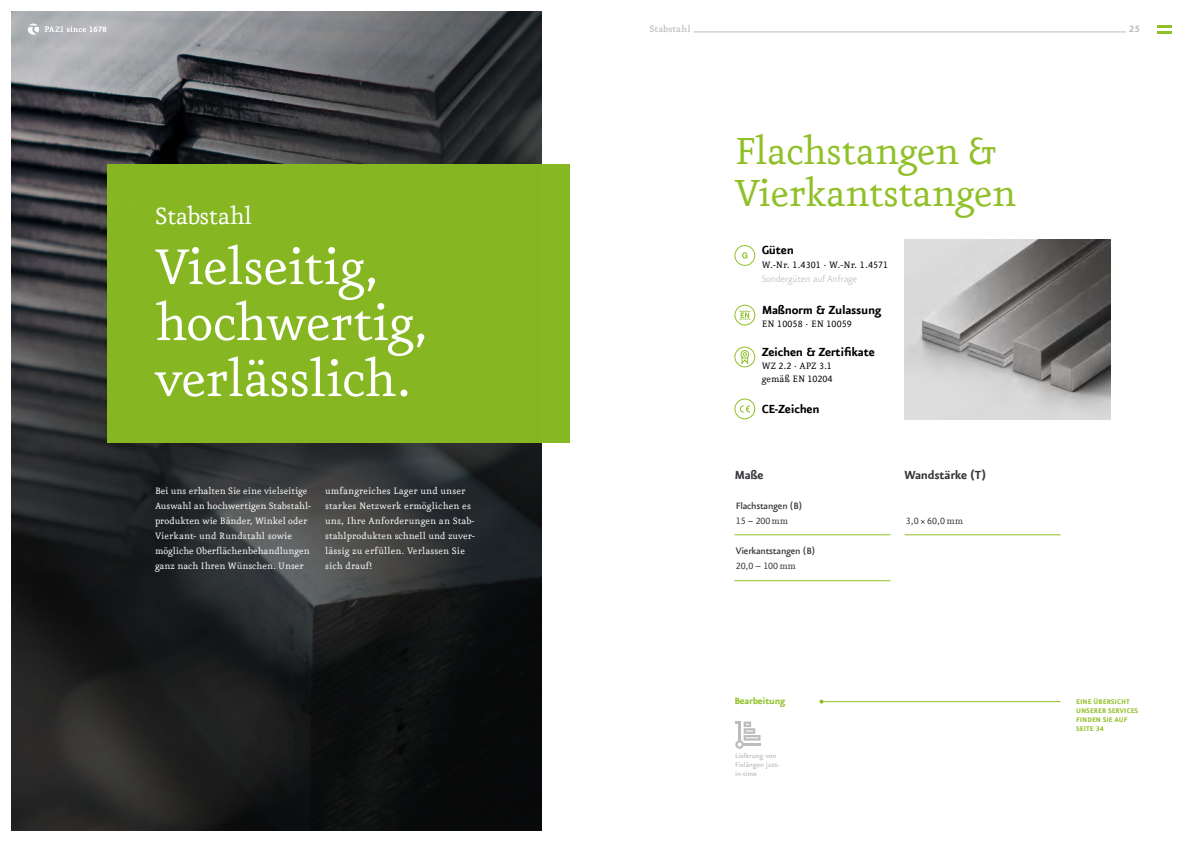
<style>
.page{position:relative;width:1191px;height:842px;background:#fff}
.page>*{position:absolute;margin:0;border:0;box-sizing:border-box;transform-origin:0 0}
.t1{font:60px/56px "CSP Eureka Roman";letter-spacing:-.02em;color:#fff}
.t2{font:45px/42px "CSP Eureka Roman";letter-spacing:-.02em;color:#90c027}
.t3{font:28px "CSP Eureka Roman";letter-spacing:-.02em;color:#fff}
.t4{font:14px "CSP Eureka Sans Bold";letter-spacing:-.02em;color:#000}
.t5{font:14px "CSP Eureka Sans Bold";letter-spacing:-.02em;color:#36383b}
.t6{font:11px/15px "CSP Eureka Roman";color:#fff}
.t7{font:11px/13px "CSP Eureka Roman";letter-spacing:.01em;color:#000}
.t8{font:11px "CSP Eureka Sans Medium";letter-spacing:-.02em;color:#36383b}
.t9{font:11px "CSP Eureka Roman";letter-spacing:-.01em;color:#36383b}
.t10{font:11px "CSP Eureka Sans Light";letter-spacing:.01em;color:#babdbc}
.t11{font:11px "CSP Eureka Sans Bold";letter-spacing:-.02em;color:#90c027}
.t12{font:11px "CSP Eureka Medium";color:#babdbc}
.t13{font:11px "CSP Eureka Bold";color:#babdbc}
.t14{font:8px/9px "CSP Eureka Sans Bold";color:#90c027}
.t15{font:8px/9px "CSP Eureka Sans Medium";color:#babdbc}
</style>
<div class="page">
<img style="left:904px;top:239px;width:206px;height:180px">
<svg style="left:11px;top:11px;width:530px;height:820px;background:#303132"></svg>
<div style="left:107px;top:164px;width:462px;height:278px;background:#86b722"></div>
<div style="left:113px;top:443px;width:400px;height:172px;background:#000;opacity:.75"></div>
<div style="left:734px;top:347px;width:21px;height:20px;border:1px solid #90c027;border-radius:50%"></div>
<div style="left:740px;top:350px;width:9px;height:9px;border:1px solid #90c027;border-radius:50%"></div>
<svg style="left:741px;top:352px;width:7px;height:12px"></svg>
<svg style="left:739px;top:405px;width:11px;height:7px"></svg>
<div style="left:734px;top:398px;width:21px;height:21px;border:1px solid #90c027;border-radius:50%"></div>
<svg style="left:739px;top:311px;width:11px;height:9px"></svg>
<div style="left:734px;top:305px;width:21px;height:20px;border:1px solid #90c027;border-radius:50%"></div>
<svg style="left:742px;top:252px;width:5px;height:6px"></svg>
<div style="left:734px;top:245px;width:21px;height:21px;border:1px solid #90c027;border-radius:50%"></div>
<hr style="left:904px;top:534px;width:156px;height:1px;background:#90c027">
<hr style="left:734px;top:534px;width:156px;height:1px;background:#90c027">
<hr style="left:734px;top:580px;width:156px;height:1px;background:#90c027">
<svg style="left:45px;top:26px;width:61px;height:6px"></svg>
<svg style="left:28px;top:24px;width:11px;height:11px"></svg>
<svg style="left:735px;top:721px;width:25px;height:28px"></svg>
<hr style="left:821px;top:701px;width:239px;height:1px;background:#90c027">
<svg style="left:819px;top:700px;width:4px;height:4px"></svg>
<svg style="left:1157px;top:26px;width:14px;height:2px"></svg>
<hr style="left:1157px;top:31px;width:14px;height:3px;background:#90c027">
<hr style="left:693px;top:32px;width:433px;height:1px;background:#babdbc">
<h3 class="t3" style="left:155px;top:203px;width:99px">Stabstahl</h3>
<h1 class="t1" style="left:155px;top:241px;width:275px">Vielseitig, hochwertig, verlässlich.</h1>
<p class="t6" style="left:155px;top:484px;width:157px">Bei uns erhalten Sie eine vielseitige Auswahl an hochwertigen Stabstahl&shy;produkten wie Bänder, Winkel oder Vierkant- und Rundstahl sowie mögliche Oberflächenbehandlungen ganz nach Ihren Wünschen. Unser</p>
<p class="t6" style="left:325px;top:484px;width:151px">umfangreiches Lager und unser starkes Netzwerk ermöglichen es uns, Ihre Anforderungen an Stab-- stahlprodukten schnell und zuver&shy;lässig zu erfüllen. Verlassen Sie sich drauf!</p>
<p class="t12" style="left:649px;top:24px;width:43px">Stabstahl</p>
<p class="t13" style="left:1128px;top:24px;width:13px">25</p>
<h2 class="t2" style="left:734px;top:132px;width:283px">Flachstangen &amp;<br>Vierkantstangen</h2>
<p class="t4" style="left:761px;top:243px;width:34px">Güten</p>
<p class="t7" style="left:761px;top:259px;width:128px">W.-Nr. 1.4301 · W.-Nr. 1.4571</p>
<p class="t10" style="left:761px;top:274px;width:97px">Sondergüten auf Anfrage</p>
<p class="t4" style="left:761px;top:302px;width:121px">Maßnorm &amp; Zulassung</p>
<p class="t7" style="left:761px;top:318px;width:92px">EN 10058 · EN 10059</p>
<p class="t4" style="left:761px;top:344px;width:115px">Zeichen &amp; Zertifikate</p>
<p class="t7" style="left:761px;top:359px;width:72px">WZ 2.2 · APZ 3.1 gemäß EN 10204</p>
<p class="t4" style="left:761px;top:402px;width:59px">CE-Zeichen</p>
<p class="t5" style="left:734px;top:468px;width:31px">Maße</p>
<p class="t9" style="left:736px;top:516px;width:54px">15 – 200mm</p>
<p class="t9" style="left:736px;top:561px;width:62px">20,0 – 100mm</p>
<p class="t8" style="left:736px;top:501px;width:68px">Flachstangen (B)</p>
<p class="t8" style="left:736px;top:546px;width:81px">Vierkantstangen (B)</p>
<p class="t5" style="left:904px;top:468px;width:83px">Wandstärke (T)</p>
<p class="t9" style="left:906px;top:516px;width:59px">3,0×60,0mm</p>
<p class="t11" style="left:734px;top:695px;width:52px">Bearbeitung</p>
<p class="t15" style="left:735px;top:751px;width:46px">Lieferung von<br>Fixlängen just&shy;in-time</p>
<p class="t14" style="left:1076px;top:697px;width:64px">EINE ÜBERSICHT<br>UNSERER SERVICES<br>FINDEN SIE AUF<br>SEITE 34</p>
</div>
